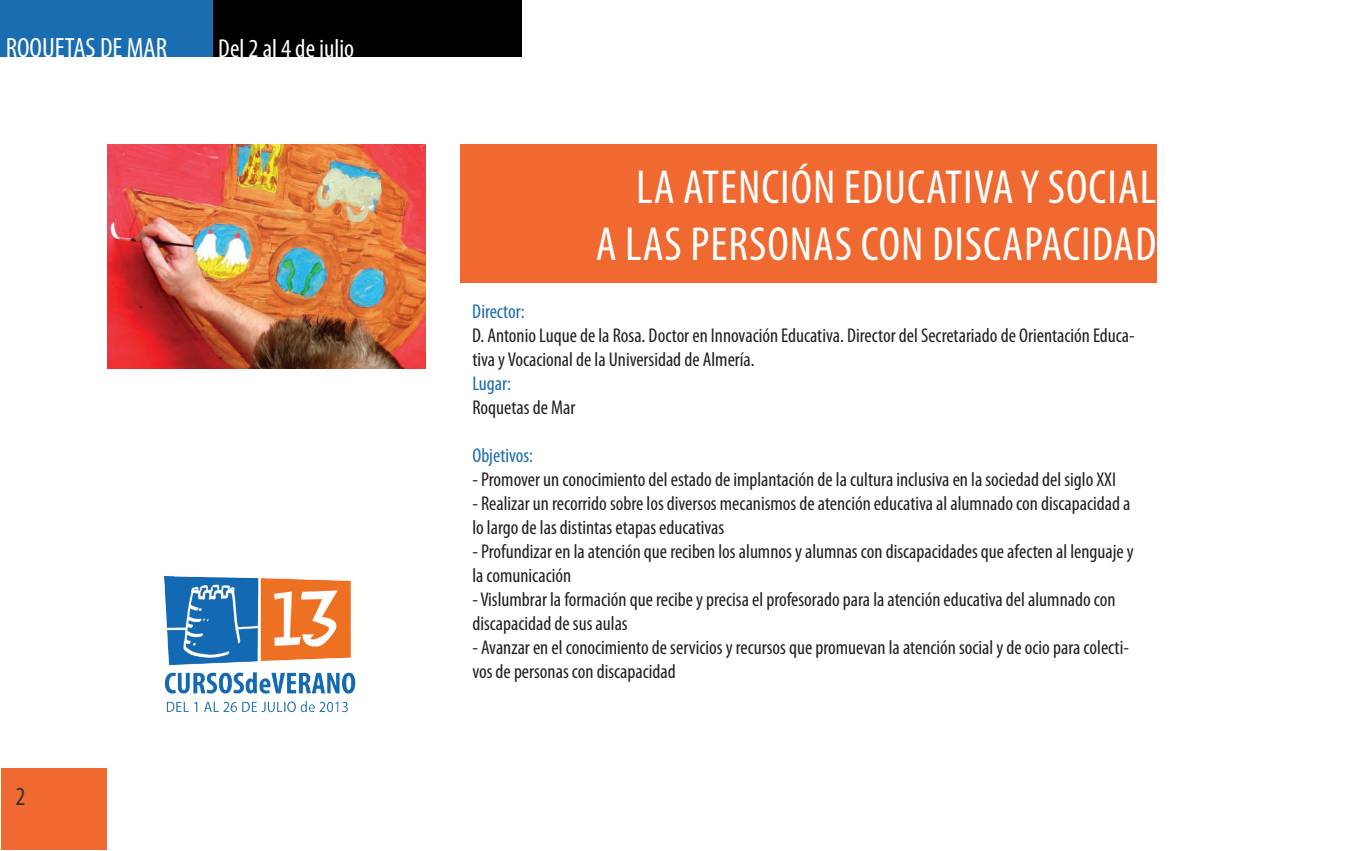
<style>
.page{position:relative;width:1361px;height:851px;background:#fff}
.page>*{position:absolute;margin:0;border:0;box-sizing:border-box;transform-origin:0 0}
.t1{font:condensed 48px/57.6px "Myriad Pro";letter-spacing:.02em;color:#fff;text-align:right}
.t2{font:condensed 28px "Myriad Pro";color:#fff}
.t3{font:condensed 26px "Myriad Pro";color:#fff}
.t4{font:condensed 26px "Myriad Pro";color:#303535}
.t5{font:condensed 20px/24px "Myriad Pro";color:#231f20}
.t6{font:condensed 20px "Myriad Pro";color:#196db0}
</style>
<div class="page">
<img style="left:108px;top:144px;width:317px;height:225px">
<img style="left:164px;top:576px;width:191px;height:137px">
<div style="left:461px;top:144px;width:696px;height:139px;background:#f06930"></div>
<div style="left:213px;top:0;width:309px;height:57px;background:#000"></div>
<div style="left:1px;top:768px;width:106px;height:81px;background:#f06930"></div>
<div style="left:0;top:0;width:213px;height:57px;background:#196db0"></div>
<h2 class="t2" style="left:6px;top:31px;width:48px">ROQUETAS</h2>
<h2 class="t2" style="left:100px;top:31px;width:68px">DE MAR</h2>
<h3 class="t3" style="left:218px;top:32px;width:137px">Del 2 al 4 de julio</h3>
<h3 class="t4" style="left:16px;top:780px;width:12px">2</h3>
<h1 class="t1" style="left:596px;top:157px;width:562px">La atención educativa y social<br>a las personas con discapacidad</h1>
<p class="t6" style="left:472px;top:299px;width:54px">Director:</p>
<p class="t5" style="left:472px;top:323px;width:664px">D. Antonio Luque de la Rosa. Doctor en Innovación Educativa. Director del Secretariado de Orientación Educa&shy;tiva y Vocacional de la Universidad de Almería.</p>
<p class="t6" style="left:472px;top:371px;width:40px">Lugar:</p>
<p class="t5" style="left:472px;top:395px;width:104px">Roquetas de Mar</p>
<p class="t6" style="left:472px;top:443px;width:62px">Objetivos:</p>
<p class="t5" style="left:472px;top:467px;width:643px">- Promover un conocimiento del estado de implantación de la cultura inclusiva en la sociedad del siglo XXI</p>
<p class="t5" style="left:472px;top:491px;width:659px">- Realizar un recorrido sobre los diversos mecanismos de atención educativa al alumnado con discapacidad a lo largo de las distintas etapas educativas</p>
<p class="t5" style="left:472px;top:539px;width:663px">- Profundizar en la atención que reciben los alumnos y alumnas con discapacidades que afecten al lenguaje y la comunicación</p>
<p class="t5" style="left:472px;top:587px;width:644px">- Vislumbrar la formación que recibe y precisa el profesorado para la atención educativa del alumnado con discapacidad de sus aulas</p>
<p class="t5" style="left:472px;top:635px;width:658px">- Avanzar en el conocimiento de servicios y recursos que promuevan la atención social y de ocio para colecti&shy;vos de personas con discapacidad</p>
</div>
